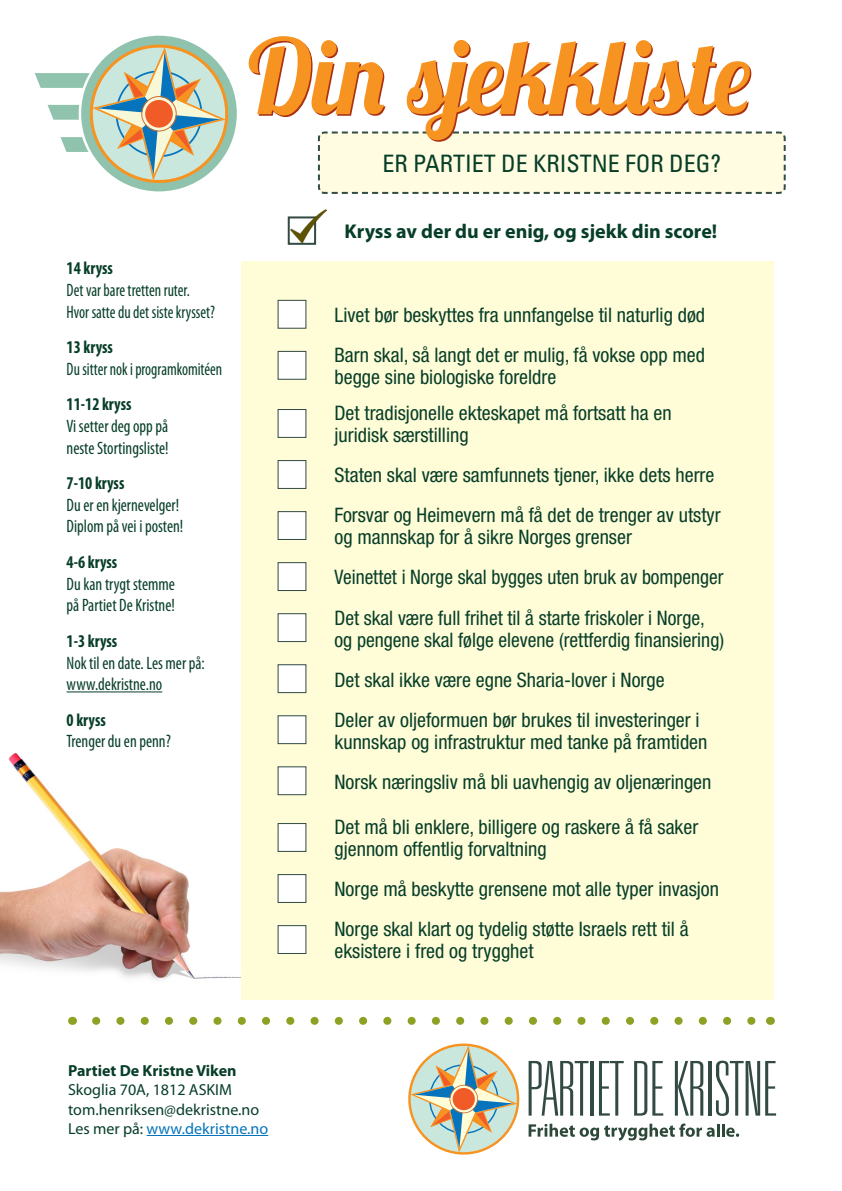
<style>
.page{position:relative;width:842px;height:1191px;background:#fff}
.page>*{position:absolute;margin:0;border:0;box-sizing:border-box;transform-origin:0 0}
.t1{font:104px "Lobster 1.3";color:#aa3011;scale:.94 1}
.Brødtekst{font:condensed 24px "Univers";color:#073e28}
.t2{font:condensed 20px/22px "Helvetica Neue";color:#073e28}
.t3{font:700 20px "Myriad Pro";color:#073e28}
.t4{font:condensed 18px/21.6px "Myriad Pro";color:#073e28;scale:.93 1}
.t5{font:700 condensed 18px "Myriad Pro";color:#073e28;scale:.93 1}
.t6{font:condensed 18px/21.6px "Myriad Pro";color:#073e28;scale:.88 1}
.t7{font:condensed 18px "Myriad Pro";color:#073e28;scale:.87 1}
.t8{font:16px "Myriad Pro";color:#073e28}
.t9{font:16px "Myriad Pro";color:#0574bc}
.t10{font:700 16px "Myriad Pro";color:#073e28}
.s1{color:#073e28}
</style>
<div class="page">
<hr style="left:147px;top:1135px;width:121px;height:1px;background:#0574bc">
<img style="left:0;top:753px;width:241px;height:227px">
<div style="left:241px;top:261px;width:533px;height:738px;background:#fffcd8"></div>
<div style="left:278px;top:300px;width:28px;height:28px;background:#fff"></div>
<div style="left:278px;top:409px;width:28px;height:28px;background:#fff"></div>
<div style="left:278px;top:351px;width:28px;height:28px;background:#fff"></div>
<div style="left:278px;top:460px;width:28px;height:29px;background:#fff;border:1px solid #324944"></div>
<div style="left:278px;top:511px;width:28px;height:29px;background:#fff;border:1px solid #324944"></div>
<div style="left:278px;top:562px;width:28px;height:29px;background:#fff;border:1px solid #324944"></div>
<div style="left:278px;top:664px;width:28px;height:29px;background:#fff;border:1px solid #324944"></div>
<div style="left:278px;top:715px;width:28px;height:29px;background:#fff;border:1px solid #324944"></div>
<div style="left:278px;top:766px;width:28px;height:29px;background:#fff"></div>
<div style="left:278px;top:613px;width:28px;height:29px;background:#fff;border:1px solid #324944"></div>
<div style="left:278px;top:874px;width:28px;height:28px;background:#fff"></div>
<div style="left:278px;top:925px;width:28px;height:28px;background:#fff"></div>
<div style="left:278px;top:823px;width:28px;height:28px;background:#fff"></div>
<hr style="left:67px;top:691px;width:95px;height:1px;background:#073e28">
<svg style="left:288px;top:216px;width:28px;height:29px"></svg>
<img style="left:290px;top:209px;width:36px;height:34px">
<svg style="left:35px;top:43px;width:751px;height:151px"></svg>
<svg style="left:96px;top:1016px;width:660px;height:8px"></svg>
<svg style="left:408px;top:1043px;width:112px;height:112px"></svg>
<div style="left:453px;top:1088px;width:22px;height:22px;background:#f15b27;border-radius:50%"></div>
<svg style="left:529px;top:1061px;width:59px;height:54px"></svg>
<hr style="left:591px;top:1061px;width:3px;height:54px;background:#324944">
<svg style="left:599px;top:1061px;width:25px;height:54px"></svg>
<svg style="left:634px;top:1061px;width:29px;height:54px"></svg>
<svg style="left:675px;top:1061px;width:28px;height:54px"></svg>
<hr style="left:709px;top:1061px;width:3px;height:54px;background:#324944">
<svg style="left:716px;top:1060px;width:60px;height:56px"></svg>
<svg style="left:529px;top:1123px;width:210px;height:17px"></svg>
<p class="t1" style="left:249px;top:12px;width:537px">Din sjekkliste</p>
<p class="Brødtekst" style="left:382px;top:148px;width:340px">ER PARTIET DE KRISTNE FOR DEG?</p>
<p class="t5" style="left:67px;top:258px;width:51px">14 kryss</p>
<p class="t6" style="left:67px;top:279px;width:170px">Det var bare tretten ruter.<br>Hvor satte du det siste krysset?</p>
<p class="t5" style="left:67px;top:337px;width:51px">13 kryss</p>
<p class="t7" style="left:67px;top:359px;width:180px">Du sitter nok i programkomitéen</p>
<p class="t5" style="left:67px;top:394px;width:71px">11-12 kryss</p>
<p class="t4" style="left:67px;top:415px;width:111px">Vi setter deg opp på neste Stortingsliste!</p>
<p class="t5" style="left:67px;top:473px;width:64px">7-10 kryss</p>
<p class="t4" style="left:67px;top:494px;width:127px">Du er en kjernevelger!<br>Diplom på vei i posten!</p>
<p class="t5" style="left:67px;top:552px;width:56px">4-6 kryss</p>
<p class="t4" style="left:67px;top:573px;width:118px">Du kan trygt stemme</p>
<p class="t4" style="left:67px;top:595px;width:118px">på Partiet De Kristne!</p>
<p class="t5" style="left:67px;top:631px;width:56px">1-3 kryss</p>
<p class="t4" style="left:67px;top:652px;width:150px">Nok til en date. Les mer på: www.dekristne.no</p>
<p class="t5" style="left:67px;top:710px;width:44px">0 kryss</p>
<p class="t4" style="left:67px;top:731px;width:114px">Trenger du en penn?</p>
<p class="t10" style="left:68px;top:1062px;width:170px">Partiet De Kristne Viken</p>
<p class="t8" style="left:68px;top:1081px;width:165px">Skoglia 70A, 1812 ASKIM</p>
<p class="t8" style="left:68px;top:1100px;width:193px">tom.henriksen@dekristne.no</p>
<p class="t9" style="left:68px;top:1119px;width:202px"><span class="s1">Les mer på:</span> www.dekristne.no</p>
<p class="t3" style="left:344px;top:220px;width:374px">Kryss av der du er enig, og sjekk din score!</p>
<p class="t2" style="left:334px;top:303px;width:372px">Livet bør beskyttes fra unnfangelse til naturlig død</p>
<p class="t2" style="left:334px;top:344px;width:372px">Barn skal, så langt det er mulig, få vokse opp med begge sine biologiske foreldre</p>
<p class="t2" style="left:334px;top:402px;width:339px">Det tradisjonelle ekteskapet må fortsatt ha en juridisk særstilling</p>
<p class="t2" style="left:334px;top:464px;width:381px">Staten skal være samfunnets tjener, ikke dets herre</p>
<p class="t2" style="left:334px;top:504px;width:388px">Forsvar og Heimevern må få det de trenger av utstyr og mannskap for å sikre Norges grenser</p>
<p class="t2" style="left:334px;top:566px;width:390px">Veinettet i Norge skal bygges uten bruk av bompenger</p>
<p class="t2" style="left:334px;top:606px;width:391px">Det skal være full frihet til å starte friskoler i Norge, og pengene skal følge elevene (rettferdig finansiering)</p>
<p class="t2" style="left:334px;top:668px;width:332px">Det skal ikke være egne Sharia-lover i Norge</p>
<p class="t2" style="left:334px;top:708px;width:374px">Deler av oljeformuen bør brukes til investeringer i kunnskap og infrastruktur med tanke på framtiden</p>
<p class="t2" style="left:334px;top:770px;width:378px">Norsk næringsliv må bli uavhengig av oljenæringen</p>
<p class="t2" style="left:334px;top:816px;width:365px">Det må bli enklere, billigere og raskere å få saker gjennom offentlig forvaltning</p>
<p class="t2" style="left:334px;top:878px;width:386px">Norge må beskytte grensene mot alle typer invasjon</p>
<p class="t2" style="left:334px;top:918px;width:356px">Norge skal klart og tydelig støtte Israels rett til å eksistere i fred og trygghet</p>
</div>
